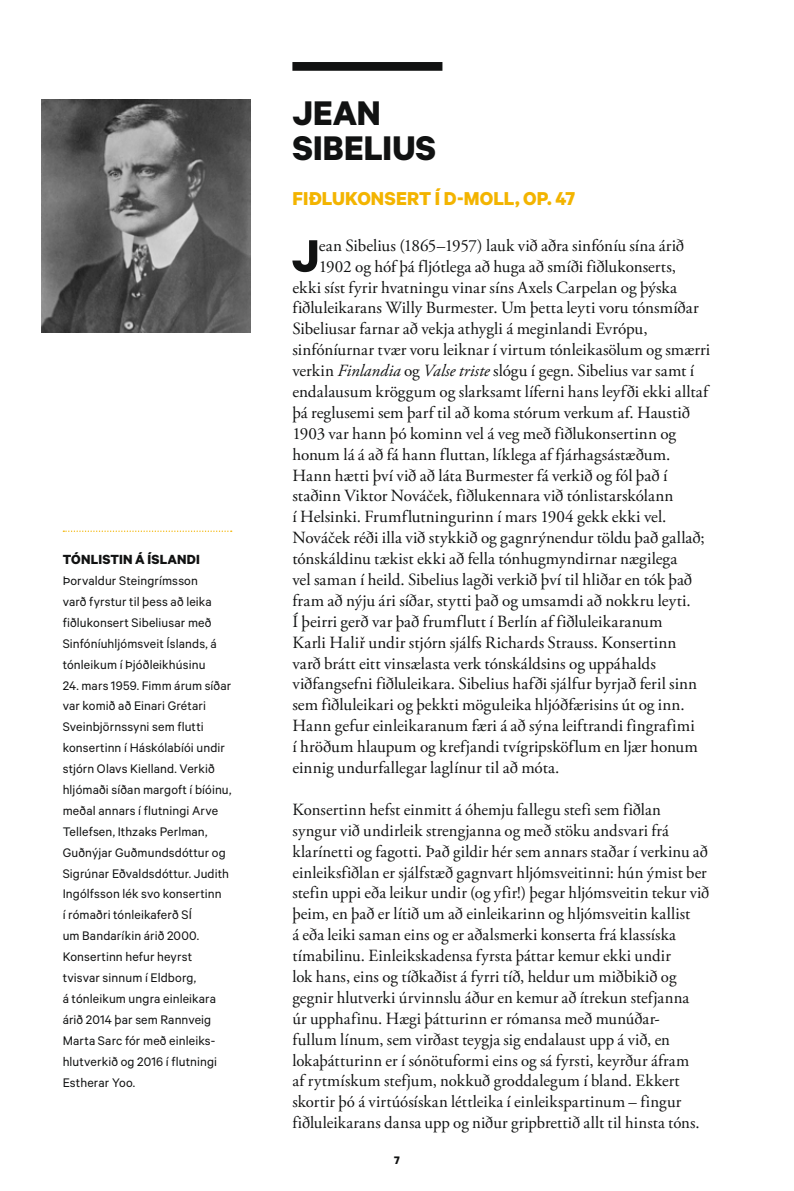
<style>
.page{position:relative;width:794px;height:1191px;background:#fff}
.page>*{position:absolute;margin:0;border:0;box-sizing:border-box;transform-origin:0 0}
.t1{font:700 51.1px "Calibre";color:#111212}
.t2{font:700 38.5px/35px "Calibre";letter-spacing:.005em;color:#111212}
.t3{font:700 21px "Calibre";letter-spacing:.005em;color:#f3b400}
.t4{font:17.15px/20.8px "Adobe Garamond Pro";letter-spacing:.005em;color:#111212}
.t5{font:700 14.88px "Calibre";letter-spacing:.015em;color:#111212}
.t6{font:14px/20.8px "Calibre";letter-spacing:.01em;color:#111212}
.t7{font:700 12.25px "Calibre";color:#111212}
.s1{font-style:italic}
</style>
<div class="page">
<img style="left:42px;top:99px;width:209px;height:233px">
<div style="left:292px;top:62px;width:150px;height:9px;background:#111212"></div>
<svg style="left:63px;top:530px;width:169px;height:2px"></svg>
<p class="t5" style="left:63px;top:550px;width:139px">TÓNLISTIN Á ÍSLANDI</p>
<p class="t6" style="left:63px;top:570px;width:154px">Þorvaldur Steingrímsson varð fyrstur til þess að leika fiðlukonsert Sibeliusar með<br>Sinfóníuhljómsveit Íslands, á tónleikum í Þjóðleikhúsinu</p>
<p class="t6" style="left:63px;top:674px;width:170px">24. mars 1959. Fimm árum síðar var komið að Einari Grétari<br>Sveinbjörnssyni sem flutti konsertinn í Háskólabíói undir stjórn Olavs Kielland. Verkið hljómaði síðan margoft í bíóinu, meðal annars í flutningi Arve<br>Tellefsen, Ithzaks Perlman,<br>Guðnýjar Guðmundsdóttur og<br>Sigrúnar Eðvaldsdóttur. Judith<br>Ingólfsson lék svo konsertinn<br>í rómaðri tónleikaferð SÍ<br>um Bandaríkin árið 2000.<br>Konsertinn hefur heyrst tvisvar sinnum í Eldborg,<br>á tónleikum ungra einleikara árið 2014 þar sem Rannveig<br>Marta Sarc fór með einleiks&shy;hlutverkið og 2016 í flutningi<br>Estherar Yoo.</p>
<h2 class="t2" style="left:292px;top:95px;width:145px">JEAN<br>SIBELIUS</h2>
<p class="t3" style="left:292px;top:186px;width:284px">FIÐLUKONSERT Í D-MOLL, OP. 47</p>
<h1 class="t1" style="left:292px;top:224px;width:29px">J</h1>
<p class="t4" style="left:319px;top:235px;width:367px">ean Sibelius (1865–1957) lauk við aðra sinfóníu sína árið</p>
<p class="t4" style="left:319px;top:256px;width:359px">1902 og hóf þá fljótlega að huga að smíði fiðlukonserts,</p>
<p class="t4" style="left:292px;top:277px;width:386px">ekki síst fyrir hvatningu vinar síns Axels Carpelan og þýska</p>
<p class="t4" style="left:292px;top:298px;width:408px">fiðluleikarans Willy Burmester. Um þetta leyti voru tónsmíðar</p>
<p class="t4" style="left:292px;top:319px;width:357px">Sibeliusar farnar að vekja athygli á meginlandi Evrópu,</p>
<p class="t4" style="left:292px;top:340px;width:419px">sinfóníurnar tvær voru leiknar í virtum tónleikasölum og smærri</p>
<p class="t4" style="left:292px;top:361px;width:403px">verkin <span class="s1">Finlandia</span> og <span class="s1">Valse triste</span> slógu í gegn. Sibelius var samt í</p>
<p class="t4" style="left:292px;top:382px;width:417px">endalausum kröggum og slarksamt líferni hans leyfði ekki alltaf</p>
<p class="t4" style="left:292px;top:402px;width:399px">þá reglusemi sem þarf til að koma stórum verkum af. Haustið</p>
<p class="t4" style="left:292px;top:423px;width:385px">1903 var hann þó kominn vel á veg með fiðlukonsertinn og</p>
<p class="t4" style="left:292px;top:444px;width:379px">honum lá á að fá hann fluttan, líklega af fjárhagsástæðum.</p>
<p class="t4" style="left:292px;top:465px;width:376px">Hann hætti því við að láta Burmester fá verkið og fól það í</p>
<p class="t4" style="left:292px;top:486px;width:382px">staðinn Viktor Nováček, fiðlukennara við tónlistarskólann</p>
<p class="t4" style="left:292px;top:507px;width:375px">í Helsinki. Frumflutningurinn í mars 1904 gekk ekki vel.</p>
<p class="t4" style="left:292px;top:528px;width:414px">Nováček réði illa við stykkið og gagnrýnendur töldu það gallað;</p>
<p class="t4" style="left:292px;top:549px;width:386px">tónskáldinu tækist ekki að fella tónhugmyndirnar nægilega</p>
<p class="t4" style="left:292px;top:570px;width:401px">vel saman í heild. Sibelius lagði verkið því til hliðar en tók það</p>
<p class="t4" style="left:292px;top:590px;width:400px">fram að nýju ári síðar, stytti það og umsamdi að nokkru leyti.</p>
<p class="t4" style="left:292px;top:611px;width:372px">Í þeirri gerð var það frumflutt í Berlín af fiðluleikaranum</p>
<p class="t4" style="left:292px;top:632px;width:385px">Karli Haliř undir stjórn sjálfs Richards Strauss. Konsertinn</p>
<p class="t4" style="left:292px;top:653px;width:365px">varð brátt eitt vinsælasta verk tónskáldsins og uppáhalds</p>
<p class="t4" style="left:292px;top:674px;width:406px">viðfangsefni fiðluleikara. Sibelius hafði sjálfur byrjað feril sinn</p>
<p class="t4" style="left:292px;top:695px;width:394px">sem fiðluleikari og þekkti möguleika hljóðfærisins út og inn.</p>
<p class="t4" style="left:292px;top:716px;width:404px">Hann gefur einleikaranum færi á að sýna leiftrandi fingrafimi</p>
<p class="t4" style="left:292px;top:737px;width:407px">í hröðum hlaupum og krefjandi tvígripsköflum en ljær honum</p>
<p class="t4" style="left:292px;top:758px;width:268px">einnig undurfallegar laglínur til að móta.</p>
<p class="t4" style="left:292px;top:799px;width:418px">Konsertinn hefst einmitt á óhemju fallegu stefi sem fiðlan syngur við undirleik strengjanna og með stöku andsvari frá klarínetti og fagotti. Það gildir hér sem annars staðar í verkinu að einleiksfiðlan er sjálfstæð gagnvart hljómsveitinni: hún ýmist ber stefin uppi eða leikur undir (og yfir!) þegar hljómsveitin tekur við þeim, en það er lítið um að einleikarinn og hljómsveitin kallist<br>á eða leiki saman eins og er aðalsmerki konserta frá klassíska tímabilinu. Einleikskadensa fyrsta þáttar kemur ekki undir<br>lok hans, eins og tíðkaðist á fyrri tíð, heldur um miðbikið og gegnir hlutverki úrvinnslu áður en kemur að ítrekun stefjanna<br>úr upphafinu. Hægi þátturinn er rómansa með munúðar-<br>fullum línum, sem virðast teygja sig endalaust upp á við, en lokaþátturinn er í sónötuformi eins og sá fyrsti, keyrður áfram<br>af rytmískum stefjum, nokkuð groddalegum í bland. Ekkert skortir þó á virtúósískan léttleika í einleikspartinum – fingur fiðluleikarans dansa upp og niður gripbrettið allt til hinsta tóns.</p>
<p class="t7" style="left:394px;top:1152px;width:7px">7</p>
</div>
